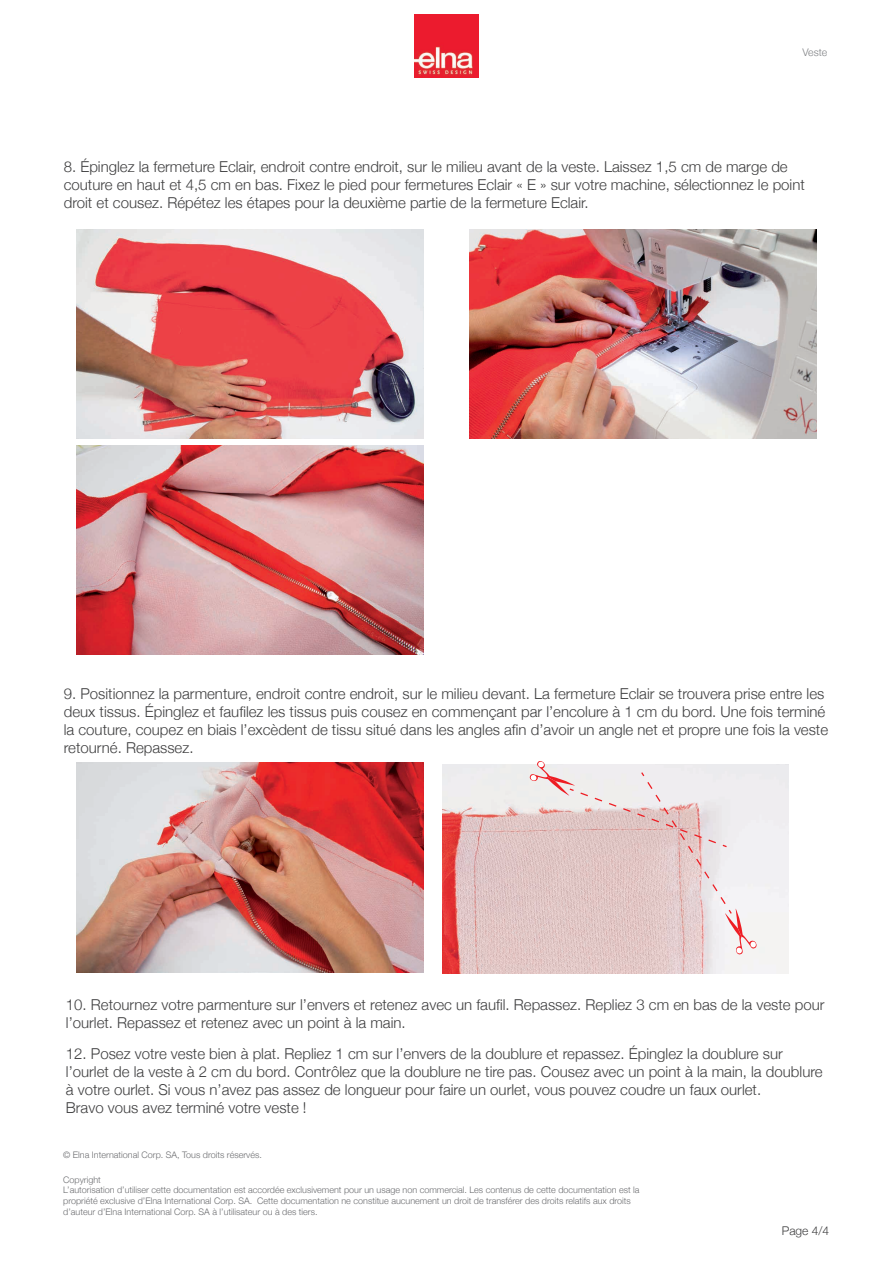
<style>
.page{position:relative;width:893px;height:1263px;background:#fff}
.page>*{position:absolute;margin:0;border:0;box-sizing:border-box;transform-origin:0 0}
.t1{font:300 15px/18px "Helvetica Neue";color:#3e3e3f}
.t2{font:300 12px "Helvetica Neue";color:#3e3e3f}
.t3{font:300 10.5px "Helvetica Neue";color:#808285}
.t4{font:300 9px/10.8px "Helvetica Neue";color:#6c6d70}
</style>
<div class="page">
<img style="left:77px;top:445px;width:346px;height:210px">
<img style="left:77px;top:763px;width:346px;height:210px">
<img style="left:77px;top:229px;width:346px;height:210px">
<img style="left:470px;top:229px;width:346px;height:210px">
<img style="left:442px;top:764px;width:347px;height:210px">
<svg style="left:529px;top:761px;width:228px;height:194px;background:#e7d3d4"></svg>
<img style="left:414px;top:15px;width:65px;height:63px">
<p class="t3" style="left:803px;top:44px;width:26px">Veste</p>
<p class="t1" style="left:64px;top:156px;width:743px">8. Épinglez la fermeture Eclair, endroit contre endroit, sur le milieu avant de la veste. Laissez 1,5 cm de marge de couture en haut et 4,5 cm en bas. Fixez le pied pour fermetures Eclair « E » sur votre machine, sélectionnez le point droit et cousez. Répétez les étapes pour la deuxième partie de la fermeture Eclair.</p>
<p class="t1" style="left:64px;top:684px;width:766px">9. Positionnez la parmenture, endroit contre endroit, sur le milieu devant. La fermeture Eclair se trouvera prise entre les deux tissus. Épinglez et faufilez les tissus puis cousez en commençant par l’encolure à 1 cm du bord. Une fois terminé la couture, coupez en biais l’excèdent de tissu situé dans les angles afin d’avoir un angle net et propre une fois la veste retourné. Repassez.</p>
<p class="t1" style="left:66px;top:995px;width:760px">10. Retournez votre parmenture sur l’envers et retenez avec un faufil. Repassez. Repliez 3 cm en bas de la veste pour l’ourlet. Repassez et retenez avec un point à la main.</p>
<p class="t1" style="left:66px;top:1043px;width:758px">12. Posez votre veste bien à plat. Repliez 1 cm sur l’envers de la doublure et repassez. Épinglez la doublure sur l’ourlet de la veste à 2 cm du bord. Contrôlez que la doublure ne tire pas. Cousez avec un point à la main, la doublure à votre ourlet. Si vous n’avez pas assez de longueur pour faire un ourlet, vous pouvez coudre un faux ourlet.<br>Bravo vous avez terminé votre veste !</p>
<p class="t4" style="left:63px;top:1149px;width:200px">© Elna International Corp. SA, Tous droits réservés.</p>
<p class="t4" style="left:63px;top:1173px;width:578px">Copyright<br>L’autorisation d’utiliser cette documentation est accordée exclusivement pour un usage non commercial. Les contenus de cette documentation est la propriété exclusive d’Elna International Corp. SA. Cette documentation ne constitue aucunement un droit de transférer des droits relatifs aux droits d’auteur d’Elna International Corp. SA à l’utilisateur ou à des tiers.</p>
<p class="t2" style="left:782px;top:1221px;width:49px">Page 4/4</p>
</div>
